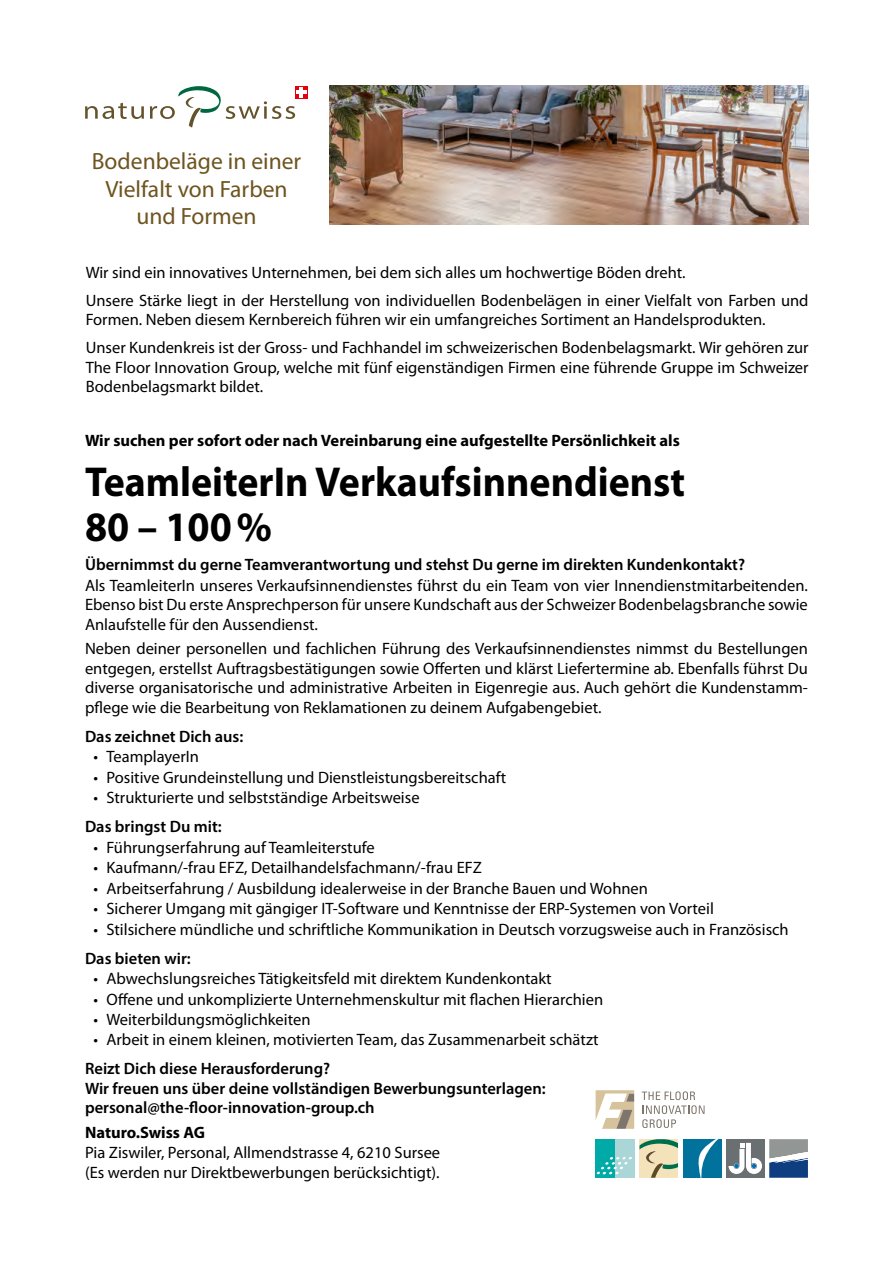
<style>
.page{position:relative;width:893px;height:1263px;background:#fff}
.page>*{position:absolute;margin:0;border:0;box-sizing:border-box;transform-origin:0 0}
.t1{font:700 42px/45px "Myriad Pro";color:#000;scale:.95 1}
.t2{font:23.55px/27.5px "Myriad Pro";color:#6e5420;text-align:center}
.t3{font:16.5px/19.5px "Myriad Pro";color:#000}
.t4{font:600 16.5px/19.5px "Myriad Pro";color:#000}
.t5{font:700 16.5px "Myriad Pro";color:#000}
</style>
<div class="page">
<div style="left:726px;top:1139px;width:38px;height:39px;background:#6a6f72"></div>
<svg style="left:728px;top:1143px;width:34px;height:31px"></svg>
<svg style="left:639px;top:1139px;width:39px;height:39px;background:#c3c69f"></svg>
<div style="left:595px;top:1139px;width:21px;height:39px;background:#00aba7"></div>
<div style="left:616px;top:1139px;width:19px;height:39px;background:#aad6d8"></div>
<svg style="left:597px;top:1157px;width:35px;height:17px"></svg>
<div style="left:683px;top:1139px;width:38px;height:38px;background:#00729c"></div>
<svg style="left:698px;top:1139px;width:21px;height:38px"></svg>
<svg style="left:769px;top:1139px;width:39px;height:39px;background:#6b819d"></svg>
<svg style="left:642px;top:1091px;width:62px;height:37px"></svg>
<svg style="left:596px;top:1090px;width:38px;height:39px"></svg>
<svg style="left:85px;top:103px;width:59px;height:16px"></svg>
<svg style="left:306px;top:86px;width:2px;height:13px"></svg>
<svg style="left:150px;top:86px;width:156px;height:41px"></svg>
<img style="left:330px;top:85px;width:479px;height:139px">
<h2 class="t2" style="left:92px;top:147px;width:211px">Bodenbeläge in einer<br>Vielfalt von Farben und Formen</h2>
<p class="t3" style="left:86px;top:258px;width:724px;line-height:28px">Wir sind ein innovatives Unternehmen, bei dem sich alles um hochwertige Böden dreht.<br>Unsere Stärke liegt in der Herstellung von individuellen Bodenbelägen in einer Vielfalt von Farben und</p>
<p class="t3" style="left:86px;top:306px;width:724px;line-height:28px">Formen. Neben diesem Kernbereich führen wir ein umfangreiches Sortiment an Handelsprodukten.<br>Unser Kundenkreis ist der Gross- und Fachhandel im schweizerischen Bodenbelagsmarkt. Wir gehören zur</p>
<p class="t3" style="left:86px;top:357px;width:724px">The Floor Innovation Group, welche mit fünf eigenständigen Firmen eine führende Gruppe im Schweizer<br>Bodenbelagsmarkt bildet.</p>
<p class="t5" style="left:85px;top:430px;width:596px">Wir suchen per sofort oder nach Vereinbarung eine aufgestellte Persönlichkeit als</p>
<h1 class="t1" style="left:85px;top:458px;width:633px">TeamleiterIn Verkaufsinnendienst<br>80 – 100%</h1>
<p class="t4" style="left:85px;top:555px;width:662px">Übernimmst du gerne Teamverantwortung und stehst Du gerne im direkten Kundenkontakt?</p>
<p class="t3" style="left:85px;top:575px;width:724px;text-align:justify">Als TeamleiterIn unseres Verkaufsinnendienstes führst du ein Team von vier Innendienstmitarbeitenden.<br>Ebenso bist Du erste Ansprechperson für unsere Kundschaft aus der Schweizer Bodenbelagsbranche sowie Anlaufstelle für den Aussendienst.</p>
<p class="t3" style="left:85px;top:639px;width:724px;text-align:justify">Neben deiner personellen und fachlichen Führung des Verkaufsinnendienstes nimmst du Bestellungen entgegen, erstellst Auftragsbestätigungen sowie Offerten und klärst Liefertermine ab. Ebenfalls führst Du diverse organisatorische und administrative Arbeiten in Eigenregie aus. Auch gehört die Kundenstamm&shy;pflege wie die Bearbeitung von Reklamationen zu deinem Aufgabengebiet.</p>
<p class="t4" style="left:85px;top:726px;width:160px">Das zeichnet Dich aus:</p>
<p class="t3" style="left:94px;top:747px;width:107px">• TeamplayerIn</p>
<p class="t3" style="left:94px;top:767px;width:414px">• Positive Grundeinstellung und Dienstleistungsbereitschaft</p>
<p class="t3" style="left:94px;top:788px;width:328px">• Strukturierte und selbstständige Arbeitsweise</p>
<p class="t4" style="left:85px;top:816px;width:138px">Das bringst Du mit:</p>
<p class="t3" style="left:94px;top:837px;width:283px">• Führungserfahrung auf Teamleiterstufe</p>
<p class="t3" style="left:94px;top:858px;width:390px">• Kaufmann/-frau EFZ, Detailhandelsfachmann/-frau EFZ</p>
<p class="t3" style="left:94px;top:878px;width:556px">• Arbeitserfahrung / Ausbildung idealerweise in der Branche Bauen und Wohnen</p>
<p class="t3" style="left:94px;top:899px;width:622px">• Sicherer Umgang mit gängiger IT-Software und Kenntnisse der ERP-Systemen von Vorteil</p>
<p class="t3" style="left:94px;top:919px;width:697px">• Stilsichere mündliche und schriftliche Kommunikation in Deutsch vorzugsweise auch in Französisch</p>
<p class="t4" style="left:85px;top:948px;width:107px">Das bieten wir:</p>
<p class="t3" style="left:94px;top:968px;width:460px">• Abwechslungsreiches Tätigkeitsfeld mit direktem Kundenkontakt</p>
<p class="t3" style="left:94px;top:989px;width:511px">• Offene und unkomplizierte Unternehmenskultur mit flachen Hierarchien</p>
<p class="t3" style="left:94px;top:1009px;width:218px">• Weiterbildungsmöglichkeiten</p>
<p class="t3" style="left:94px;top:1030px;width:506px">• Arbeit in einem kleinen, motivierten Team, das Zusammenarbeit schätzt</p>
<p class="t4" style="left:85px;top:1059px;width:462px">Reizt Dich diese Herausforderung?<br>Wir freuen uns über deine vollständigen Bewerbungsunterlagen: personal@the-floor-innovation-group.ch</p>
<p class="t5" style="left:85px;top:1122px;width:122px">Naturo.Swiss AG</p>
<p class="t3" style="left:85px;top:1141px;width:357px;line-height:20.4px">Pia Ziswiler, Personal, Allmendstrasse 4, 6210 Sursee (Es werden nur Direktbewerbungen berücksichtigt).</p>
</div>
